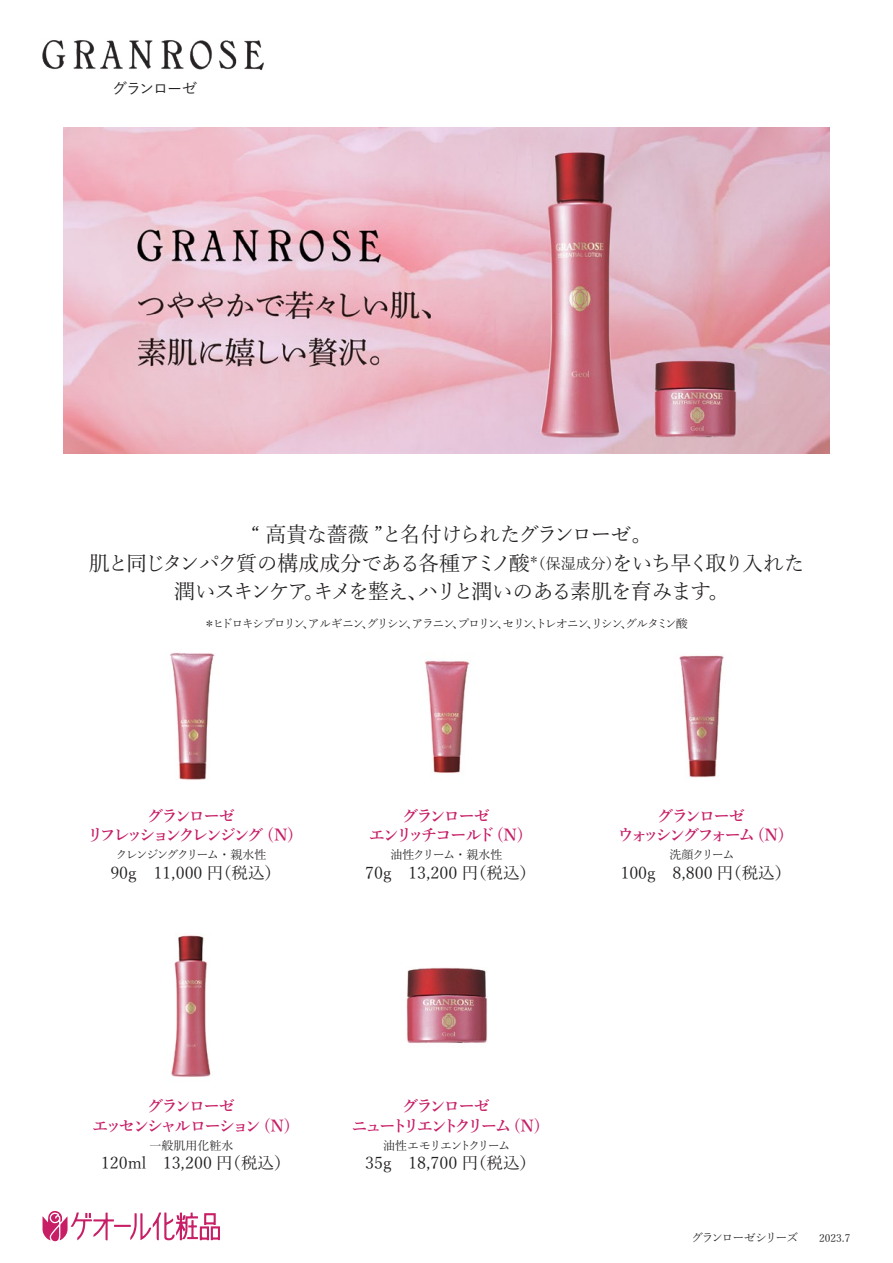
<style>
.page{position:relative;width:893px;height:1263px;background:#fff}
.page>*{position:absolute;margin:0;border:0;box-sizing:border-box;transform-origin:0 0}
.t1{font:21px/28.5px "Yu Mincho";letter-spacing:-.08em;color:#231f20;text-align:center}
.t2{font:600 16.5px/19.8px "Yu Mincho";letter-spacing:-.16em;color:#c71e66;text-align:center}
.t3{font:16.5px "Yu Mincho";color:#231f20}
.t4{font:500 15px "Yu Gothic";letter-spacing:-.06em;color:#231f20}
.t5{font:12px "Yu Mincho";letter-spacing:-.13em;color:#231f20}
.t6{font:12px "Yu Mincho";color:#231f20}
.s1{font-size:15px}
.s2{font-size:10.5px}
</style>
<div class="page">
<img style="left:170px;top:653px;width:45px;height:127px">
<img style="left:424px;top:661px;width:46px;height:112px">
<img style="left:679px;top:655px;width:45px;height:123px">
<img style="left:171px;top:935px;width:40px;height:142px">
<img style="left:406px;top:967px;width:81px;height:76px">
<svg style="left:43px;top:1211px;width:177px;height:30px"></svg>
<img style="left:42px;top:40px;width:222px;height:30px">
<img style="left:64px;top:128px;width:765px;height:326px">
<p class="t4" style="left:112px;top:74px;width:86px">グランローゼ</p>
<h1 class="t1" style="left:89px;top:518px;width:717px">“ 高貴な薔薇 ”と名付けられたグランローゼ。<br>肌と同じタンパク質の構成成分である各種アミノ酸<sup>＊</sup><span class="s1">（保湿成分）</span>をいち早く取り入れた潤いスキンケア。キメを整え、ハリと潤いのある素肌を育みます。</h1>
<p class="t5" style="left:203px;top:612px;width:486px">＊ヒドロキシプロリン、アルギニン、グリシン、アラニン、プロリン、セリン、トレオニン、リシン、グルタミン酸</p>
<h2 class="t2" style="left:87px;top:806px;width:208px">グランローゼ<br>リフレッションクレンジング (N)</h2>
<p class="t5" style="left:115px;top:843px;width:153px">クレンジングクリーム・親水性</p>
<h2 class="t3" style="left:110px;top:857px;width:172px">90g　11,000 円（税込）</h2>
<h2 class="t2" style="left:369px;top:806px;width:156px">グランローゼ<br>エンリッチコールド (N)</h2>
<p class="t5" style="left:390px;top:843px;width:114px">油性クリーム・親水性</p>
<h2 class="t3" style="left:365px;top:857px;width:172px">70g　13,200 円（税込）</h2>
<h2 class="t2" style="left:617px;top:806px;width:168px">グランローゼ<br>ウォッシングフォーム (N)</h2>
<p class="t5" style="left:670px;top:843px;width:66px">洗顔クリーム</p>
<h2 class="t3" style="left:620px;top:857px;width:172px">100g　8,800 円（税込）</h2>
<h2 class="t2" style="left:92px;top:1097px;width:200px">グランローゼ<br>エッセンシャルローション (N)</h2>
<p class="t6" style="left:150px;top:1134px;width:86px">一般肌用化粧水</p>
<h2 class="t3" style="left:101px;top:1148px;width:191px">120ml　13,200 円（税込）</h2>
<h2 class="t2" style="left:352px;top:1097px;width:190px">グランローゼ<br>ニュートリエントクリーム (N)</h2>
<p class="t5" style="left:383px;top:1134px;width:128px">油性エモリエントクリーム</p>
<h2 class="t3" style="left:365px;top:1148px;width:172px">35g　18,700 円（税込）</h2>
<p class="t5" style="left:691px;top:1226px;width:161px">グランローゼシリーズ<span class="s2">　　2023.7</span></p>
</div>
